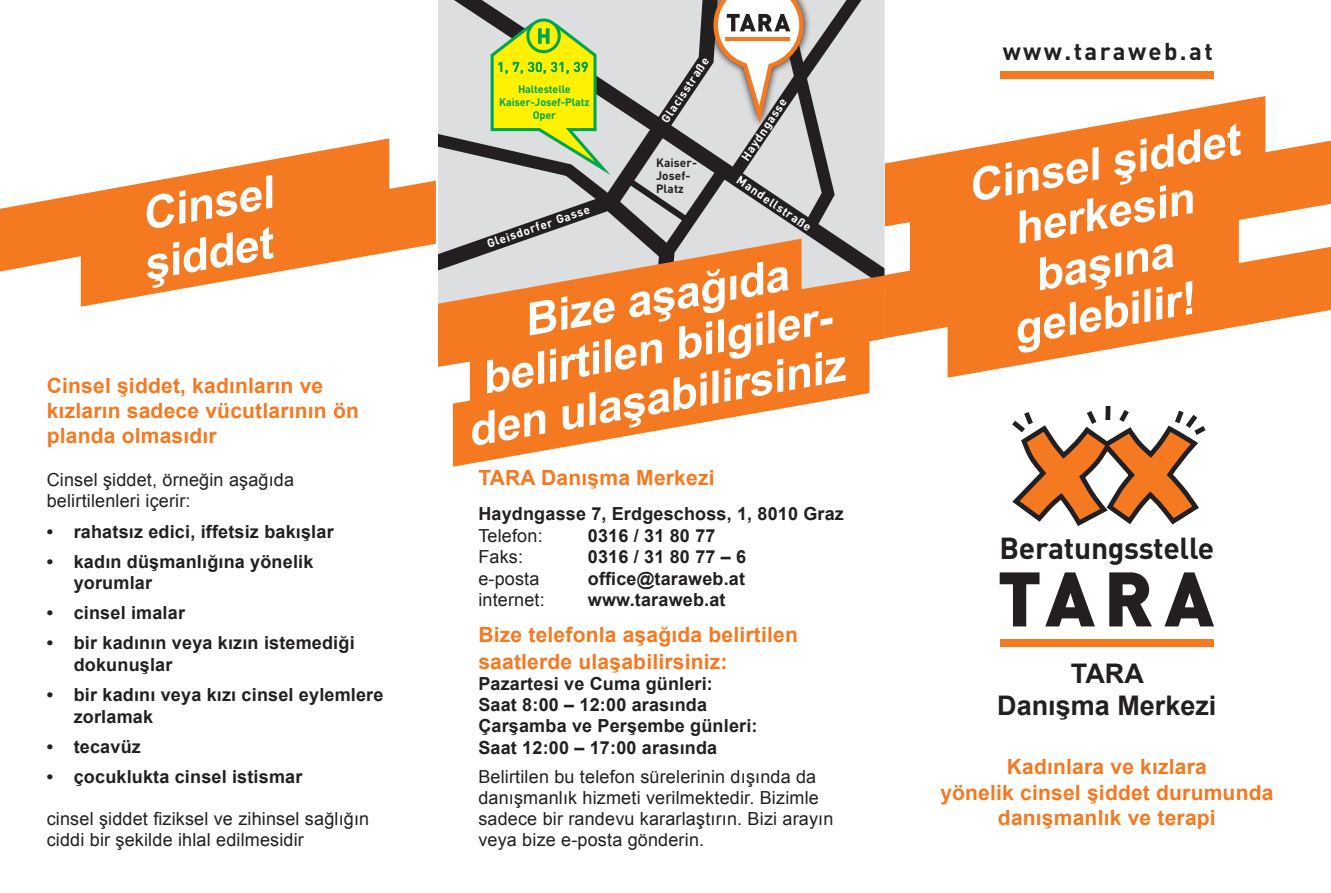
<style>
.page{position:relative;width:1331px;height:893px;background:#fff}
.page>*{position:absolute;margin:0;border:0;box-sizing:border-box;transform-origin:0 0}
.t1{font:italic 700 45px/49.5px "Arial";color:#fff}
.t2{font:700 30px "DINOT";letter-spacing:-.01em;color:#231f20}
.t3{font:700 27px/32.4px "Arial";color:#231f20;text-align:center}
.t4{font:700 24px "DINOT";letter-spacing:.1em;color:#231f20}
.t5{font:700 21px/25.2px "Arial";letter-spacing:.01em;color:#f47921}
.t6{font:700 18px/21.6px "Arial";letter-spacing:.01em;color:#231f20}
.t7{font:18px/21px "Arial";letter-spacing:.01em;color:#231f20}
.t8{font:700 12px/13px "DINOT";letter-spacing:.01em;color:#231f20}
.t9{font:700 12px "DINOT";color:#fff}
.t10{font:700 11.85px "DINOT";color:#fff}
.t11{font:700 10.8px/13px "DINOT";letter-spacing:-.01em;color:#00a54f;text-align:center}
</style>
<div class="page">
<svg style="left:885px;top:270px;width:62px;height:68px"></svg>
<svg style="left:910px;top:138px;width:421px;height:140px;fill:#f47921"></svg>
<svg style="left:885px;top:96px;width:380px;height:131px;fill:#f47921"></svg>
<svg style="left:947px;top:241px;width:384px;height:137px;fill:#f47921"></svg>
<svg style="left:438px;top:0;width:446px;height:224px;fill:#dddee0"></svg>
<svg style="left:438px;top:18px;width:192px;height:204px"></svg>
<svg style="left:453px;top:418px;width:275px;height:49px"></svg>
<svg style="left:438px;top:224px;width:447px;height:194px;fill:#f47921"></svg>
<svg style="left:0;top:138px;width:436px;height:169px;fill:#f47921"></svg>
<svg style="left:1012px;top:406px;width:194px;height:120px"></svg>
<svg style="left:1000px;top:572px;width:39px;height:54px"></svg>
<svg style="left:1045px;top:572px;width:50px;height:54px"></svg>
<svg style="left:1109px;top:572px;width:43px;height:54px"></svg>
<svg style="left:1164px;top:572px;width:50px;height:54px"></svg>
<div style="left:1000px;top:639px;width:214px;height:8px;background:#f47921"></div>
<div style="left:1000px;top:71px;width:214px;height:8px;background:#f47921"></div>
<svg style="left:706px;top:0;width:105px;height:129px"></svg>
<svg style="left:711px;top:0;width:95px;height:133px"></svg>
<hr style="left:725px;top:37px;width:65px;height:3px;background:#f47921">
<h1 class="t1" style="left:130px;top:193px;width:142px;rotate:-10deg">Cinsel şiddet</h1>
<p class="t5" style="left:47px;top:373px;width:314px">Cinsel şiddet, kadınların ve kızların sadece vücutlarının ön planda olmasıdır</p>
<p class="t7" style="left:47px;top:469px;width:249px;line-height:21.6px">Cinsel şiddet, örneğin aşağıda belirtilenleri içerir:</p>
<p class="t6" style="left:47px;top:521px;width:288px">• rahatsız edici, iffetsiz bakışlar</p>
<p class="t6" style="left:74px;top:551px;width:241px;text-indent:-27px">• kadın düşmanlığına yönelik yorumlar</p>
<p class="t6" style="left:47px;top:603px;width:140px">• cinsel imalar</p>
<p class="t6" style="left:74px;top:633px;width:282px;text-indent:-27px">• bir kadının veya kızın istemediği dokunuşlar</p>
<p class="t6" style="left:74px;top:684px;width:311px;text-indent:-27px">• bir kadını veya kızı cinsel eylemlere zorlamak</p>
<p class="t6" style="left:47px;top:736px;width:96px">• tecavüz</p>
<p class="t6" style="left:47px;top:766px;width:257px">• çocuklukta cinsel istismar</p>
<p class="t7" style="left:47px;top:808px;width:324px">cinsel şiddet fiziksel ve zihinsel sağlığın ciddi bir şekilde ihlal edilmesidir</p>
<p class="t11" style="left:499px;top:82px;width:92px">Haltestelle<br>Kaiser-Josef-Platz<br>Oper</p>
<p class="t9" style="left:485px;top:236px;width:109px;rotate:-19deg">Gleisdorfer Gasse</p>
<p class="t10" style="left:657px;top:117px;width:78px;rotate:-56deg">Glacisstraße</p>
<p class="t8" style="left:656px;top:156px;width:43px">Kaiser-<br>Josef-<br>Platz</p>
<p class="t10" style="left:737px;top:155px;width:73px;rotate:-56deg">Haydngasse</p>
<p class="t10" style="left:742px;top:172px;width:89px;rotate:34deg">Mandellstraße</p>
<h1 class="t1" style="left:520px;top:297px;width:269px;rotate:-10deg">Bize aşağıda</h1>
<h1 class="t1" style="left:455px;top:359px;width:386px;text-align:center;rotate:-10deg">belirtilen bilgiler&shy;den ulaşabilirsiniz</h1>
<p class="t5" style="left:478px;top:465px;width:238px">TARA Danışma Merkezi</p>
<p class="t6" style="left:478px;top:503px;width:367px">Haydngasse 7, Erdgeschoss, 1, 8010 Graz</p>
<p class="t7" style="left:478px;top:525px;width:66px">Telefon:</p>
<p class="t6" style="left:588px;top:525px;width:129px">0316 / 31 80 77</p>
<p class="t7" style="left:478px;top:547px;width:46px">Faks:</p>
<p class="t6" style="left:588px;top:547px;width:160px">0316 / 31 80 77 – 6</p>
<p class="t7" style="left:478px;top:568px;width:63px">e-posta</p>
<p class="t6" style="left:588px;top:568px;width:159px">office@taraweb.at</p>
<p class="t7" style="left:478px;top:590px;width:68px">internet:</p>
<p class="t6" style="left:588px;top:590px;width:139px">www.taraweb.at</p>
<p class="t5" style="left:478px;top:622px;width:321px;line-height:27px">Bize telefonla aşağıda belirtilen saatlerde ulaşabilirsiniz:</p>
<p class="t6" style="left:478px;top:674px;width:281px;line-height:21.1px">Pazartesi ve Cuma günleri:<br>Saat 8:00 – 12:00 arasında<br>Çarşamba ve Perşembe günleri:<br>Saat 12:00 – 17:00 arasında</p>
<p class="t7" style="left:478px;top:766px;width:357px">Belirtilen bu telefon sürelerinin dışında da danışmanlık hizmeti verilmektedir. Bizimle sadece bir randevu kararlaştırın. Bizi arayın veya bize e-posta gönderin.</p>
<h3 class="t4" style="left:1003px;top:35px;width:212px">www.taraweb.at</h3>
<h1 class="t1" style="left:1001px;top:157px;width:239px;text-indent:-38px;rotate:-10deg">Cinsel şiddet herkesin başına</h1>
<h1 class="t1" style="left:1009px;top:306px;width:185px;rotate:-10deg">gelebilir!</h1>
<h2 class="t2" style="left:999px;top:527px;width:216px">Beratungsstelle</h2>
<h3 class="t3" style="left:997px;top:658px;width:221px">TARA<br>Danışma Merkezi</h3>
<p class="t5" style="left:940px;top:755px;width:335px;text-align:center">Kadınlara ve kızlara<br>yönelik cinsel şiddet durumunda danışmanlık ve terapi</p>
</div>
